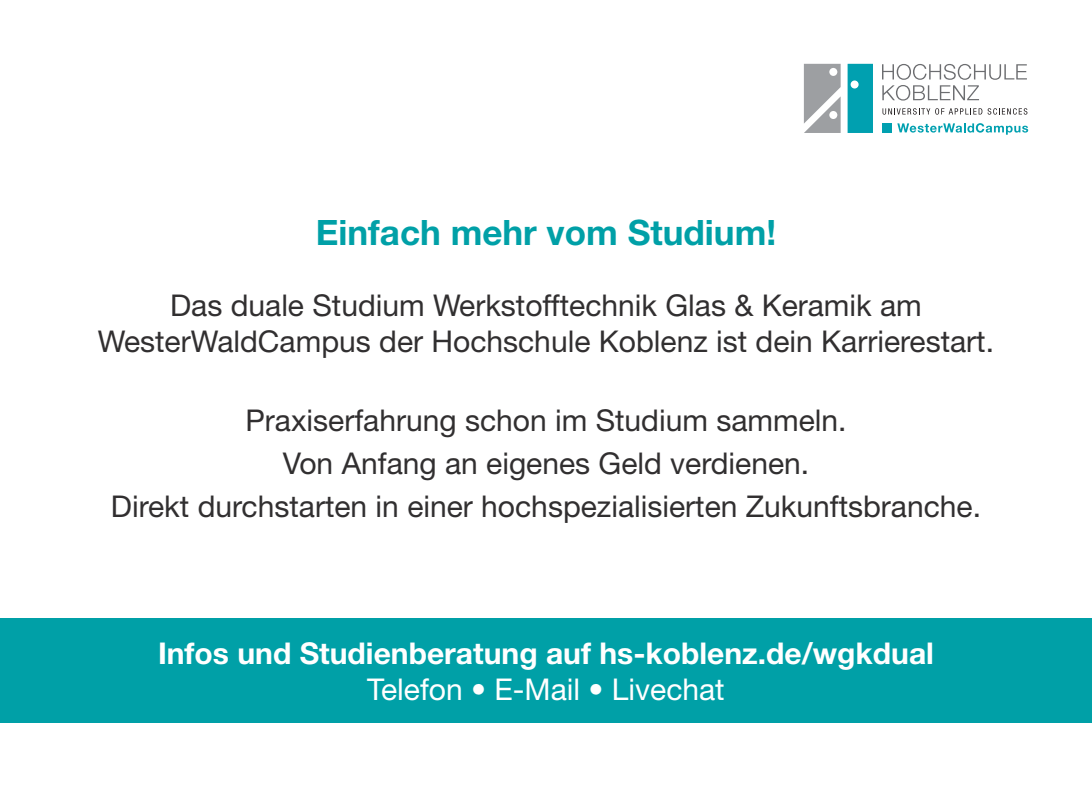
<style>
.page{position:relative;width:1092px;height:787px;background:#fff}
.page>*{position:absolute;margin:0;border:0;box-sizing:border-box;transform-origin:0 0}
.t1{font:700 35px "Helvetica Neue LT Std";color:#00a0a7}
.t2{font:30px/36px "Helvetica Neue LT Std";color:#312f30;text-align:center}
.t3{font:700 30px/36px "Helvetica Neue LT Std";color:#fff;text-align:center}
.s1{font-weight:400}
.s2{font-weight:500}
</style>
<div class="page">
<svg style="left:847px;top:64px;width:25px;height:69px;background:#0da5b4"></svg>
<svg style="left:803px;top:64px;width:37px;height:69px"></svg>
<svg style="left:882px;top:64px;width:144px;height:37px"></svg>
<svg style="left:882px;top:108px;width:145px;height:7px"></svg>
<svg style="left:897px;top:123px;width:131px;height:12px"></svg>
<div style="left:882px;top:123px;width:9px;height:9px;background:#00a0b0"></div>
<div style="left:0;top:618px;width:1091px;height:105px;background:#00a0a7"></div>
<p class="t1" style="left:316px;top:211px;width:462px">Einfach mehr vom Studium!</p>
<p class="t2" style="left:98px;top:286px;width:897px">Das duale Studium Werkstofftechnik Glas &amp; Keramik am<br>WesterWaldCampus der Hochschule Koblenz ist dein Karrierestart.</p>
<p class="t2" style="left:245px;top:402px;width:602px">Praxiserfahrung schon im Studium sammeln.</p>
<p class="t2" style="left:283px;top:445px;width:528px">Von Anfang an eigenes Geld verdienen.</p>
<p class="t2" style="left:111px;top:488px;width:871px">Direkt durchstarten in einer hochspezialisierten Zukunftsbranche.</p>
<p class="t3" style="left:158px;top:634px;width:777px">Infos und Studienberatung auf hs-koblenz.de/wgkdual<br><span class="s1">Telefon</span> <span class="s2">•</span> <span class="s1">E-Mail</span> <span class="s2">•</span> <span class="s1">Livechat</span></p>
</div>
